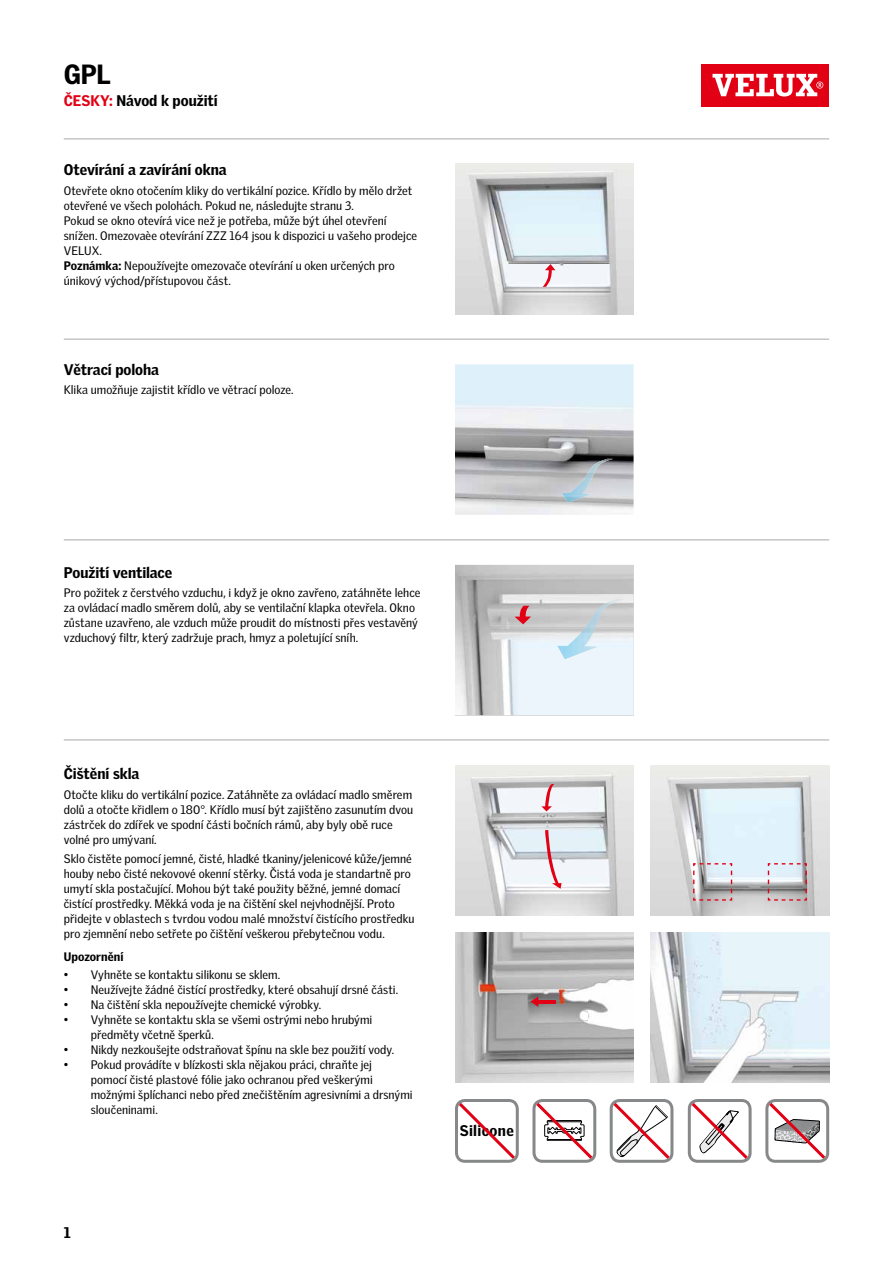
<style>
.page{position:relative;width:893px;height:1263px;background:#fff}
.page>*{position:absolute;margin:0;border:0;box-sizing:border-box;transform-origin:0 0}
.t1{font:900 27px "Velux Gothic";color:#000}
.t2{font:900 15px "Velux Gothic";letter-spacing:-.005em;color:#000}
.t3{font:900 15px "Velux Gothic";letter-spacing:.025em;color:#000}
.t4{font:12px/15px "Velux Gothic";letter-spacing:.005em;color:#000}
.t5{font:900 12px "Velux Gothic";letter-spacing:.005em;color:#000}
.s1{color:#e20015}
.s2{font-weight:900}
</style>
<div class="page">
<img style="left:455px;top:565px;width:179px;height:150px">
<img style="left:558px;top:599px;width:65px;height:60px">
<svg style="left:514px;top:606px;width:17px;height:18px"></svg>
<img style="left:651px;top:932px;width:178px;height:150px">
<img style="left:455px;top:932px;width:179px;height:150px">
<svg style="left:530px;top:996px;width:8px;height:11px"></svg>
<hr style="left:536px;top:1000px;width:20px;height:3px;background:#e20015">
<div style="left:702px;top:64px;width:127px;height:42px;background:#e20015"></div>
<svg style="left:712px;top:74px;width:111px;height:23px"></svg>
<div style="left:688px;top:1099px;width:64px;height:64px;border:3px solid #868889;border-radius:9px"></div>
<svg style="left:688px;top:1100px;width:63px;height:62px"></svg>
<div style="left:610px;top:1099px;width:63px;height:64px;border:3px solid #868889;border-radius:9px"></div>
<svg style="left:610px;top:1100px;width:63px;height:62px"></svg>
<div style="left:765px;top:1099px;width:64px;height:64px;border:3px solid #868889;border-radius:9px"></div>
<svg style="left:766px;top:1100px;width:62px;height:62px"></svg>
<div style="left:532px;top:1099px;width:64px;height:64px;border:3px solid #868889;border-radius:9px"></div>
<svg style="left:533px;top:1100px;width:63px;height:62px"></svg>
<div style="left:455px;top:1099px;width:64px;height:64px;border:3px solid #868889;border-radius:9px"></div>
<svg style="left:456px;top:1100px;width:62px;height:62px"></svg>
<img style="left:455px;top:364px;width:179px;height:151px">
<img style="left:562px;top:459px;width:51px;height:44px">
<img style="left:455px;top:164px;width:179px;height:150px">
<svg style="left:543px;top:264px;width:12px;height:23px"></svg>
<img style="left:455px;top:765px;width:179px;height:150px">
<svg style="left:545px;top:830px;width:17px;height:59px"></svg>
<svg style="left:541px;top:784px;width:13px;height:27px"></svg>
<img style="left:651px;top:765px;width:178px;height:150px">
<svg style="left:692px;top:862px;width:41px;height:39px;background:#c3babe"></svg>
<svg style="left:767px;top:862px;width:41px;height:39px;background:#c3bac0"></svg>
<hr style="left:64px;top:338px;width:765px;height:2px;background:#c5c6c4">
<hr style="left:64px;top:539px;width:765px;height:2px;background:#c5c6c4">
<hr style="left:64px;top:739px;width:765px;height:2px;background:#c5c6c4">
<hr style="left:64px;top:138px;width:765px;height:2px;background:#c5c6c4">
<h1 class="t1" style="left:64px;top:57px;width:49px">GPL</h1>
<p class="t2" style="left:64px;top:91px;width:155px"><span class="s1">ČESKY:</span> Návod k použití</p>
<p class="t2" style="left:64px;top:160px;width:164px">Otevírání a zavírání okna</p>
<p class="t4" style="left:64px;top:183px;width:355px">Otevřete okno otočením kliky do vertikální pozice. Křídlo by mělo držet otevřené ve všech polohách. Pokud ne, následujte stranu 3.<br>Pokud se okno otevírá vice než je potřeba, může být úhel otevření snížen. Omezovaèe otevírání ZZZ 164 jsou k dispozici u vašeho prodejce VELUX.<br><span class="s2">Poznámka:</span> Nepoužívejte omezovače otevírání u oken určených pro únikový východ/přístupovou část.</p>
<p class="t2" style="left:64px;top:360px;width:97px">Větrací poloha</p>
<p class="t4" style="left:64px;top:382px;width:231px">Klika umožňuje zajistit křídlo ve větrací poloze.</p>
<p class="t2" style="left:64px;top:563px;width:110px">Použití ventilace</p>
<p class="t4" style="left:64px;top:585px;width:358px">Pro požitek z čerstvého vzduchu, i když je okno zavřeno, zatáhněte lehce za ovládací madlo směrem dolů, aby se ventilační klapka otevřela. Okno zůstane uzavřeno, ale vzduch může proudit do místnosti přes vestavěný vzduchový filtr, který zadržuje prach, hmyz a poletující sníh.</p>
<p class="t2" style="left:64px;top:764px;width:77px">Čištění skla</p>
<p class="t4" style="left:64px;top:787px;width:351px">Otočte kliku do vertikální pozice. Zatáhněte za ovládací madlo směrem dolů a otočte křidlem o 180°. Křídlo musí být zajištěno zasunutím dvou zástrček do zdířek ve spodní části bočních rámů, aby byly obě ruce volné pro umývaní.</p>
<p class="t4" style="left:64px;top:851px;width:352px">Sklo čistěte pomocí jemné, čisté, hladké tkaniny/jelenicové kůže/jemné houby nebo čisté nekovové okenní stěrky. Čistá voda je standartně pro umytí skla postačující. Mohou být také použity běžné, jemné domací čistící prostředky. Měkká voda je na čištění skel nejvhodnější. Proto přidejte v oblastech s tvrdou vodou malé množství čistícího prostředku pro zjemnění nebo setřete po čištění veškerou přebytečnou vodu.</p>
<p class="t5" style="left:64px;top:949px;width:61px">Upozornění</p>
<p class="t4" style="left:64px;top:966px;width:218px">• Vyhněte se kontaktu silikonu se sklem.</p>
<p class="t4" style="left:64px;top:981px;width:336px">• Neužívejte žádné čistící prostředky, které obsahují drsné části.</p>
<p class="t4" style="left:64px;top:996px;width:259px">• Na čištění skla nepoužívejte chemické výrobky.</p>
<p class="t4" style="left:91px;top:1011px;width:283px;text-indent:-27px">• Vyhněte se kontaktu skla se všemi ostrými nebo hrubými předměty včetně šperků.</p>
<p class="t4" style="left:64px;top:1041px;width:332px">• Nikdy nezkoušejte odstraňovat špínu na skle bez použití vody.</p>
<p class="t4" style="left:91px;top:1056px;width:323px;text-indent:-27px">• Pokud provádíte v blízkosti skla nějakou práci, chraňte jej<br>pomocí čisté plastové fólie jako ochranou před veškerými možnými šplíchanci nebo před znečištěním agresivními a drsnými sloučeninami.</p>
<p class="t2" style="left:64px;top:1222px;width:8px">1</p>
<p class="t3" style="left:460px;top:1121px;width:56px">Silicone</p>
</div>
